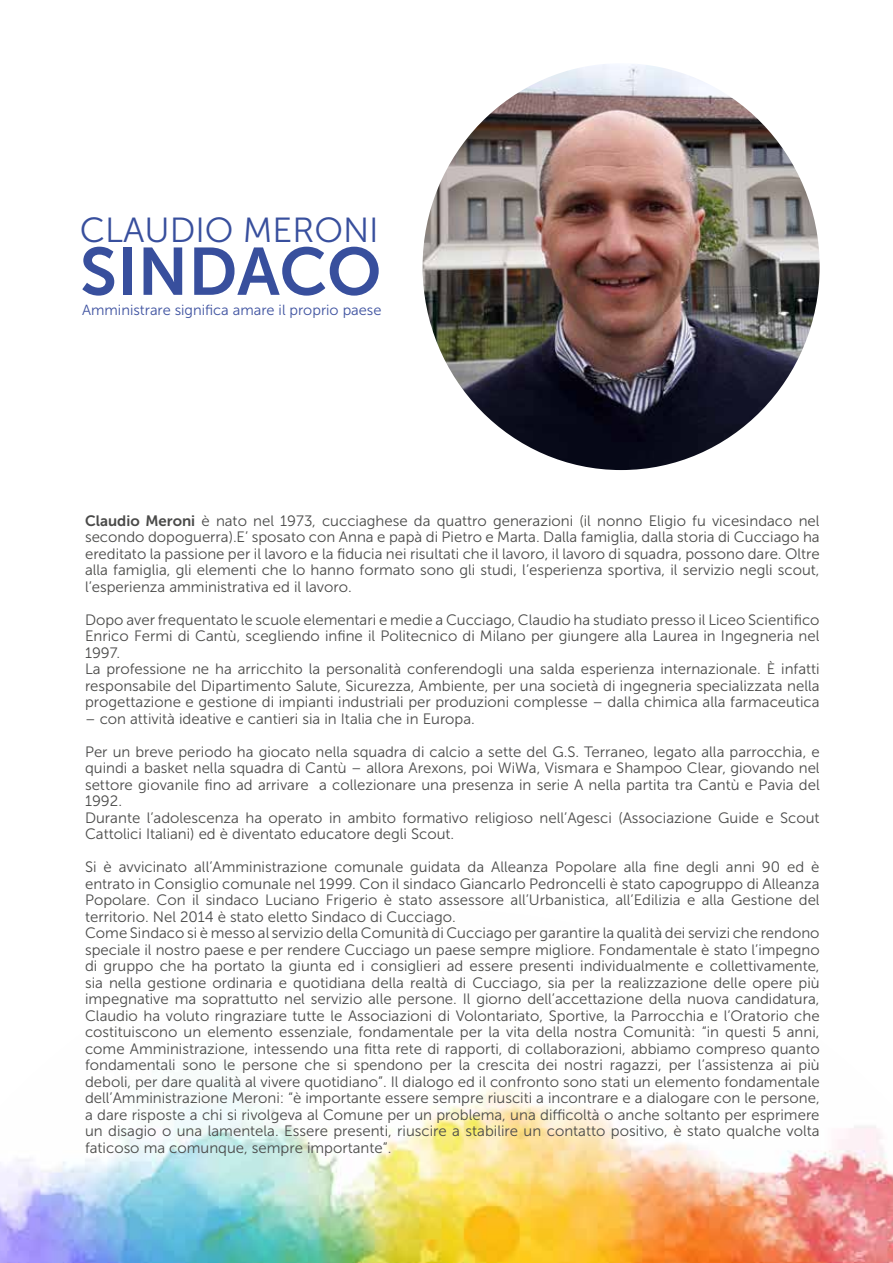
<style>
.page{position:relative;width:893px;height:1263px;background:#fff}
.page>*{position:absolute;margin:0;border:0;box-sizing:border-box;transform-origin:0 0}
.t1{font:66.75px "Museo Sans 700";color:#384f9d}
.t2{font:34.8px "Museo Sans 300";color:#384f9d}
.t3{font:15px/16.5px "Museo Sans 300";color:#4a4a49}
.t4{font:14.7px "Museo Sans 300";color:#3e52a0}
.s1{font-family:"Museo Sans 700"}
</style>
<div class="page">
<img style="left:0;top:1083px;width:893px;height:180px">
<img style="left:423px;top:64px;width:397px;height:406px">
<h2 class="t2" style="left:80px;top:212px;width:300px">CLAUDIO MERONI</h2>
<h1 class="t1" style="left:80px;top:235px;width:303px">SINDACO</h1>
<p class="t4" style="left:82px;top:302px;width:301px">Amministrare significa amare il proprio paese</p>
<p class="t3" style="left:85px;top:512px;width:736px;text-align:justify"><span class="s1">Claudio Meroni</span> è nato nel 1973, cucciaghese da quattro generazioni (il nonno Eligio fu vicesindaco nel secondo dopoguerra).E’ sposato con Anna e papà di Pietro e Marta. Dalla famiglia, dalla storia di Cucciago ha ereditato la passione per il lavoro e la fiducia nei risultati che il lavoro, il lavoro di squadra, possono dare. Oltre alla famiglia, gli elementi che lo hanno formato sono gli studi, l’esperienza sportiva, il servizio negli scout, l’esperienza amministrativa ed il lavoro.</p>
<p class="t3" style="left:85px;top:611px;width:736px">Dopo aver frequentato le scuole elementari e medie a Cucciago, Claudio ha studiato presso il Liceo Scientifico Enrico Fermi di Cantù, scegliendo infine il Politecnico di Milano per giungere alla Laurea in Ingegneria nel 1997.<br>La professione ne ha arricchito la personalità conferendogli una salda esperienza internazionale. È infatti responsabile del Dipartimento Salute, Sicurezza, Ambiente, per una società di ingegneria specializzata nella progettazione e gestione di impianti industriali per produzioni complesse – dalla chimica alla farmaceutica</p>
<p class="t3" style="left:85px;top:710px;width:391px">– con attività ideative e cantieri sia in Italia che in Europa.</p>
<p class="t3" style="left:85px;top:743px;width:736px">Per un breve periodo ha giocato nella squadra di calcio a sette del G.S. Terraneo, legato alla parrocchia, e quindi a basket nella squadra di Cantù – allora Arexons, poi WiWa, Vismara e Shampoo Clear, giovando nel settore giovanile fino ad arrivare a collezionare una presenza in serie A nella partita tra Cantù e Pavia del 1992.<br>Durante l’adolescenza ha operato in ambito formativo religioso nell’Agesci (Associazione Guide e Scout Cattolici Italiani) ed è diventato educatore degli Scout.</p>
<p class="t3" style="left:85px;top:859px;width:736px">Si è avvicinato all’Amministrazione comunale guidata da Alleanza Popolare alla fine degli anni 90 ed è entrato in Consiglio comunale nel 1999. Con il sindaco Giancarlo Pedroncelli è stato capogruppo di Alleanza Popolare. Con il sindaco Luciano Frigerio è stato assessore all’Urbanistica, all’Edilizia e alla Gestione del territorio. Nel 2014 è stato eletto Sindaco di Cucciago.<br>Come Sindaco si è messo al servizio della Comunità di Cucciago per garantire la qualità dei servizi che rendono speciale il nostro paese e per rendere Cucciago un paese sempre migliore. Fondamentale è stato l’impegno di gruppo che ha portato la giunta ed i consiglieri ad essere presenti individualmente e collettivamente, sia nella gestione ordinaria e quotidiana della realtà di Cucciago, sia per la realizzazione delle opere più impegnative ma soprattutto nel servizio alle persone. Il giorno dell’accettazione della nuova candidatura, Claudio ha voluto ringraziare tutte le Associazioni di Volontariato, Sportive, la Parrocchia e l’Oratorio che costituiscono un elemento essenziale, fondamentale per la vita della nostra Comunità: “in questi 5 anni, come Amministrazione, intessendo una fitta rete di rapporti, di collaborazioni, abbiamo compreso quanto fondamentali sono le persone che si spendono per la crescita dei nostri ragazzi, per l’assistenza ai più deboli, per dare qualità al vivere quotidiano”. Il dialogo ed il confronto sono stati un elemento fondamentale dell’Amministrazione Meroni: “è importante essere sempre riusciti a incontrare e a dialogare con le persone, a dare risposte a chi si rivolgeva al Comune per un problema, una difficoltà o anche soltanto per esprimere un disagio o una lamentela. Essere presenti, riuscire a stabilire un contatto positivo, è stato qualche volta faticoso ma comunque, sempre importante”.</p>
</div>
